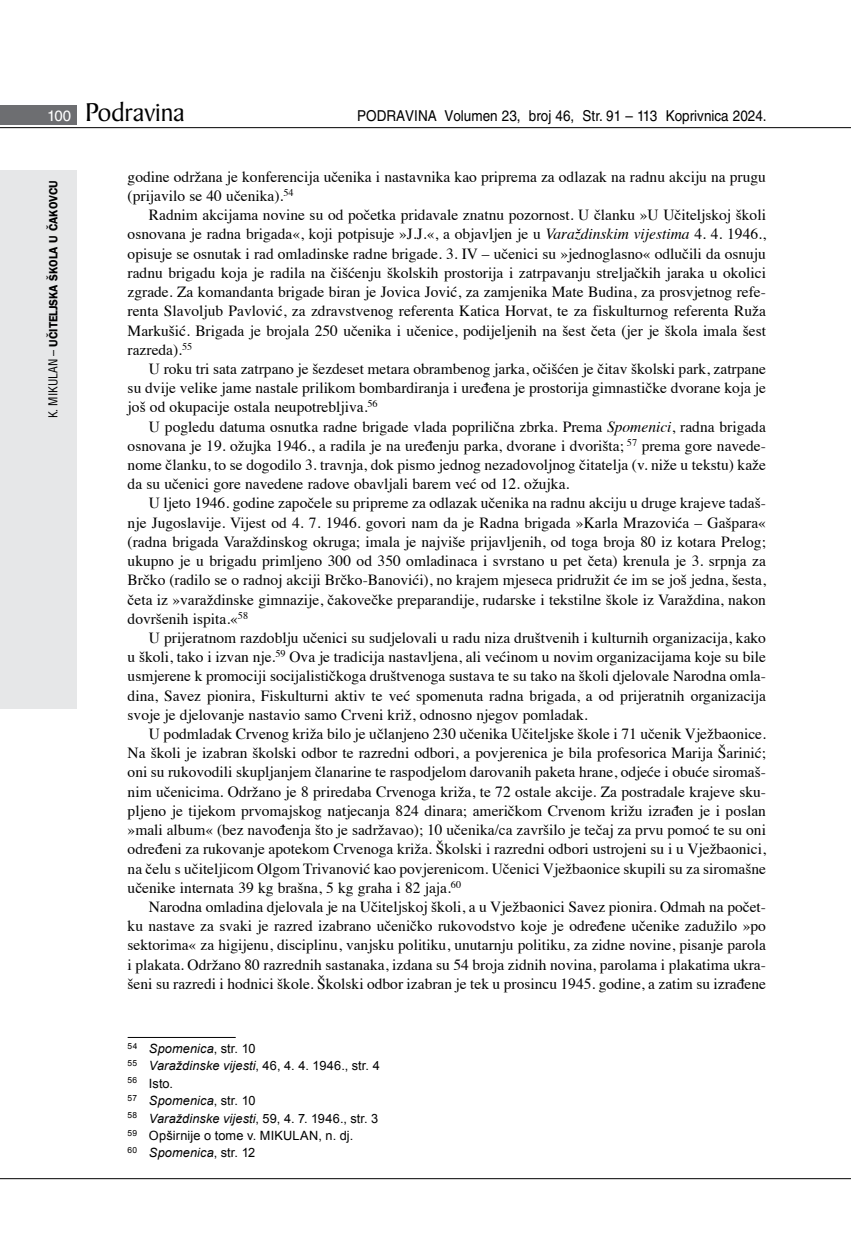
<style>
.page{position:relative;width:851px;height:1234px;background:#fff}
.page>*{position:absolute;margin:0;border:0;box-sizing:border-box;transform-origin:0 0}
.t1{font:27.6px "Baker Signet BT";color:#000}
.t2{font:15.45px/19.2px "Times";color:#000;text-align:justify}
.t3{font:15px "Helvetica LT Skin 29";color:#000;scale:.9 1}
.t4{font:12.75px/17.4px "Arial";letter-spacing:.015em;color:#000}
.t5{font:600 12px "ITC Franklin Gothic Skin 29";letter-spacing:-.005em;color:#000;scale:.95 1}
.s1{font-family:"Helvetica LT Skin 29";font-size:15px;color:#fff}
.s2{font-family:"Helvetica LT Skin 29";font-weight:400;font-stretch:condensed}
.s3{font-style:italic}
</style>
<div class="page">
<div style="left:0;top:170px;width:77px;height:538px;background:#e6e7e8"></div>
<div style="left:0;top:105px;width:77px;height:19px;background:#6d6e71"></div>
<hr style="left:0;top:127px;width:850px;height:1px;background:#000">
<hr style="left:0;top:1177px;width:850px;height:1px;background:#000">
<hr style="left:128px;top:1036px;width:108px;height:1px;background:#000">
<h1 class="t1" style="left:47px;top:95px;width:139px"><span class="s1">100</span> Podravina</h1>
<p class="t3" style="left:357px;top:107px;width:456px">PODRAVINA Volumen 23, broj 46, Str. 91 – 113 Koprivnica 2024.</p>
<p class="t5" style="left:46px;top:418px;width:252px;rotate:-90deg"><span class="s2">K. MIKULAN –</span> UČITELJSKA ŠKOLA U ČAKOVCU</p>
<p class="t2" style="left:128px;top:166px;width:639px">godine održana je konferencija učenika i nastavnika kao priprema za odlazak na radnu akciju na prugu (prijavilo se 40 učenika).<sup>54</sup></p>
<p class="t2" style="left:128px;top:204px;width:639px;text-indent:21px">Radnim akcijama novine su od početka pridavale znatnu pozornost. U članku »U Učiteljskoj školi osnovana je radna brigada«, koji potpisuje »J.J.«, a objavljen je u <span class="s3">Varaždinskim vijestima</span> 4. 4. 1946., opisuje se osnutak i rad omladinske radne brigade. 3. IV – učenici su »jednoglasno« odlučili da osnuju radnu brigadu koja je radila na čišćenju školskih prostorija i zatrpavanju streljačkih jaraka u okolici zgrade. Za komandanta brigade biran je Jovica Jović, za zamjenika Mate Budina, za prosvjetnog refe&shy;renta Slavoljub Pavlović, za zdravstvenog referenta Katica Horvat, te za fiskulturnog referenta Ruža Markušić. Brigada je brojala 250 učenika i učenice, podijeljenih na šest četa (jer je škola imala šest razreda).<sup>55</sup></p>
<p class="t2" style="left:128px;top:358px;width:639px;text-indent:21px">U roku tri sata zatrpano je šezdeset metara obrambenog jarka, očišćen je čitav školski park, zatrpane su dvije velike jame nastale prilikom bombardiranja i uređena je prostorija gimnastičke dvorane koja je još od okupacije ostala neupotrebljiva.<sup>56</sup></p>
<p class="t2" style="left:128px;top:415px;width:639px;text-indent:21px">U pogledu datuma osnutka radne brigade vlada poprilična zbrka. Prema <span class="s3">Spomenici</span>, radna brigada osnovana je 19. ožujka 1946., a radila je na uređenju parka, dvorane i dvorišta; <sup>57</sup> prema gore navede&shy;nome članku, to se dogodilo 3. travnja, dok pismo jednog nezadovoljnog čitatelja (v. niže u tekstu) kaže da su učenici gore navedene radove obavljali barem već od 12. ožujka.</p>
<p class="t2" style="left:128px;top:492px;width:639px;text-indent:21px">U ljeto 1946. godine započele su pripreme za odlazak učenika na radnu akciju u druge krajeve tadaš&shy;nje Jugoslavije. Vijest od 4. 7. 1946. govori nam da je Radna brigada »Karla Mrazovića – Gašpara« (radna brigada Varaždinskog okruga; imala je najviše prijavljenih, od toga broja 80 iz kotara Prelog; ukupno je u brigadu primljeno 300 od 350 omladinaca i svrstano u pet četa) krenula je 3. srpnja za Brčko (radilo se o radnoj akciji Brčko-Banovići), no krajem mjeseca pridružit će im se još jedna, šesta, četa iz »varaždinske gimnazije, čakovečke preparandije, rudarske i tekstilne škole iz Varaždina, nakon dovršenih ispita.«<sup>58</sup></p>
<p class="t2" style="left:128px;top:626px;width:639px;text-indent:21px">U prijeratnom razdoblju učenici su sudjelovali u radu niza društvenih i kulturnih organizacija, kako u školi, tako i izvan nje.<sup>59</sup> Ova je tradicija nastavljena, ali većinom u novim organizacijama koje su bile usmjerene k promociji socijalističkoga društvenoga sustava te su tako na školi djelovale Narodna omla&shy;dina, Savez pionira, Fiskulturni aktiv te već spomenuta radna brigada, a od prijeratnih organizacija svoje je djelovanje nastavio samo Crveni križ, odnosno njegov pomladak.</p>
<p class="t2" style="left:128px;top:722px;width:639px;text-indent:21px">U podmladak Crvenog križa bilo je učlanjeno 230 učenika Učiteljske škole i 71 učenik Vježbaonice.<br>Na školi je izabran školski odbor te razredni odbori, a povjerenica je bila profesorica Marija Šarinić; oni su rukovodili skupljanjem članarine te raspodjelom darovanih paketa hrane, odjeće i obuće siromaš&shy;nim učenicima. Održano je 8 priredaba Crvenoga križa, te 72 ostale akcije. Za postradale krajeve sku&shy;pljeno je tijekom prvomajskog natjecanja 824 dinara; američkom Crvenom križu izrađen je i poslan »mali album« (bez navođenja što je sadržavao); 10 učenika/ca završilo je tečaj za prvu pomoć te su oni određeni za rukovanje apotekom Crvenoga križa. Školski i razredni odbori ustrojeni su i u Vježbaonici, na čelu s učiteljicom Olgom Trivanović kao povjerenicom. Učenici Vježbaonice skupili su za siromašne učenike internata 39 kg brašna, 5 kg graha i 82 jaja.<sup>60</sup></p>
<p class="t2" style="left:128px;top:895px;width:639px;text-indent:21px">Narodna omladina djelovala je na Učiteljskoj školi, a u Vježbaonici Savez pionira. Odmah na počet&shy;ku nastave za svaki je razred izabrano učeničko rukovodstvo koje je određene učenike zadužilo »po sektorima« za higijenu, disciplinu, vanjsku politiku, unutarnju politiku, za zidne novine, pisanje parola i plakata. Održano 80 razrednih sastanaka, izdana su 54 broja zidnih novina, parolama i plakatima ukra&shy;šeni su razredi i hodnici škole. Školski odbor izabran je tek u prosincu 1945. godine, a zatim su izrađene</p>
<p class="t4" style="left:128px;top:1039px;width:253px"><sup>54</sup> <span class="s3">Spomenica</span>, str. 10<br><sup>55</sup> <span class="s3">Varaždinske vijesti</span>, 46, 4. 4. 1946., str. 4<br><sup>56</sup> Isto.<br><sup>57</sup> <span class="s3">Spomenica</span>, str. 10<br><sup>58</sup> <span class="s3">Varaždinske vijesti</span>, 59, 4. 7. 1946., str. 3<br><sup>59</sup> Opširnije o tome v. MIKULAN, n. dj.<br><sup>60</sup> <span class="s3">Spomenica</span>, str. 12</p>
</div>
